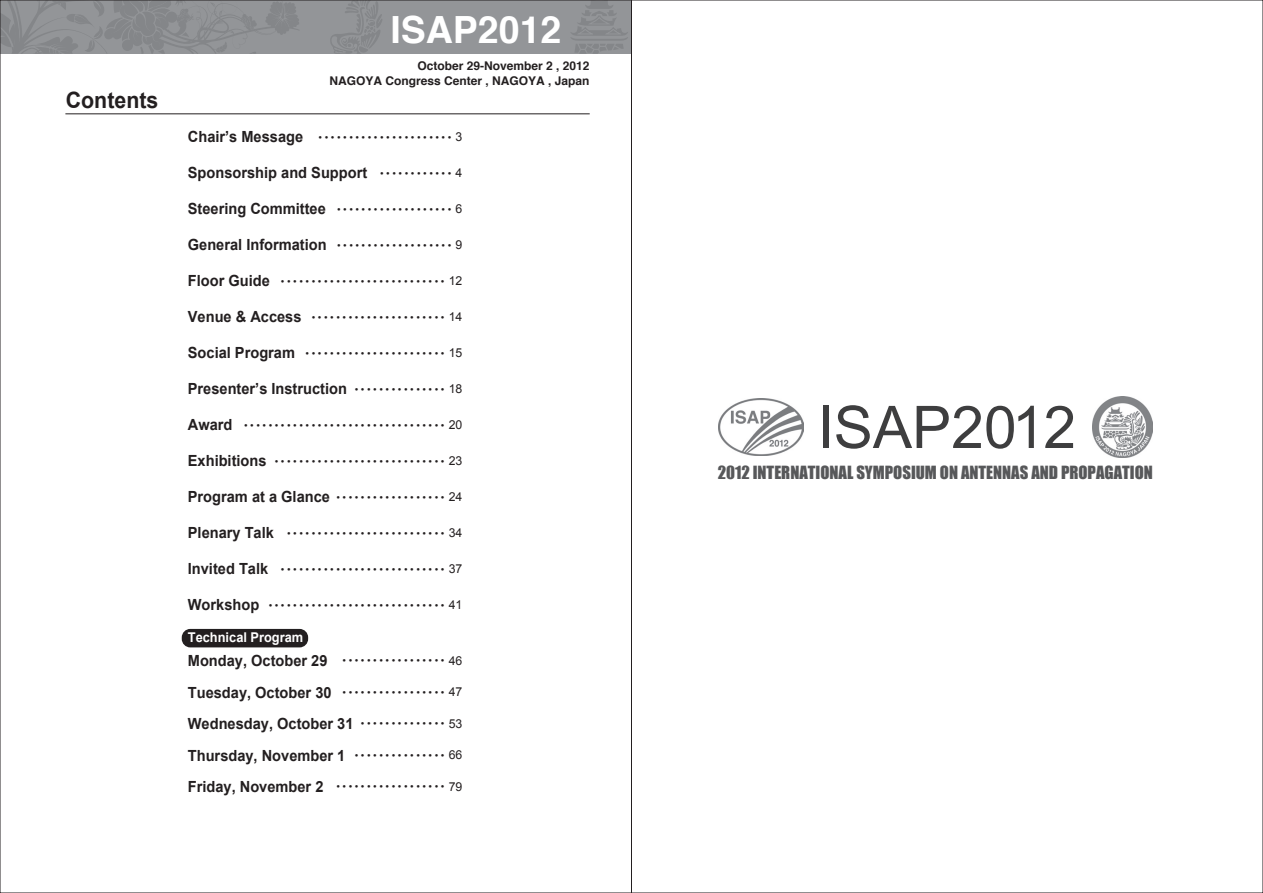
<style>
.page{position:relative;width:1263px;height:893px;background:#fff}
.page>*{position:absolute;margin:0;border:0;box-sizing:border-box;transform-origin:0 0}
.t1{font:700 37.5px "Helvetica";color:#fff}
.t2{font:700 22.5px "Arial";color:#231f20;scale:.95 1}
.t3{font:16.65px "Impact";color:#57585a}
.t4{font:700 15.45px/31.5px "Arial";color:#231f20;scale:.95 1}
.t5{font:700 13.5px "Arial";color:#fff;scale:.95 1}
.t6{font:12.3px "Koz Go Pro";color:#231f20}
.t7{font:700 12px/15px "Helvetica";color:#231f20;text-align:right}
.s1{font-family:"Arial"}
</style>
<div class="page">
<div style="left:182px;top:629px;width:126px;height:18px;background:#231f20;border-radius:9px"></div>
<div style="left:823px;top:406px;width:5px;height:42px;background:#3e3e3f"></div>
<svg style="left:836px;top:405px;width:198px;height:44px"></svg>
<svg style="left:1045px;top:406px;width:28px;height:42px"></svg>
<img style="left:1092px;top:397px;width:61px;height:60px">
<img style="left:718px;top:398px;width:86px;height:58px">
<div style="left:0;top:0;width:631px;height:54px;background:#939598"></div>
<svg style="left:571px;top:2px;width:57px;height:52px"></svg>
<svg style="left:330px;top:2px;width:52px;height:52px"></svg>
<svg style="left:2px;top:2px;width:297px;height:52px"></svg>
<hr style="left:65px;top:113px;width:525px;height:1px;background:#231f20">
<h2 class="t2" style="left:66px;top:85px;width:99px">Contents</h2>
<h1 class="t1" style="left:390px;top:0;width:172px">ISAP2012</h1>
<p class="t7" style="left:329px;top:58px;width:262px">October 29-November 2 , 2012<br>NAGOYA Congress Center , NAGOYA , Japan</p>
<p class="t4" style="left:188px;top:121px;width:123px">Chair’s Message</p>
<p class="t4" style="left:188px;top:157px;width:190px">Sponsorship and Support</p>
<p class="t4" style="left:188px;top:193px;width:147px">Steering Committee</p>
<p class="t4" style="left:188px;top:229px;width:148px">General Information</p>
<p class="t4" style="left:188px;top:265px;width:88px">Floor Guide</p>
<p class="t4" style="left:188px;top:301px;width:121px">Venue &amp; Access</p>
<p class="t4" style="left:188px;top:337px;width:114px">Social Program</p>
<p class="t4" style="left:188px;top:373px;width:169px">Presenter’s Instruction</p>
<p class="t4" style="left:188px;top:409px;width:48px">Award</p>
<p class="t4" style="left:188px;top:445px;width:84px">Exhibitions</p>
<p class="t4" style="left:188px;top:481px;width:151px">Program at a Glance</p>
<p class="t4" style="left:188px;top:517px;width:92px">Plenary Talk</p>
<p class="t4" style="left:188px;top:553px;width:86px">Invited Talk</p>
<p class="t4" style="left:188px;top:589px;width:77px">Workshop</p>
<p class="t5" style="left:188px;top:629px;width:123px">Technical Program</p>
<p class="t4" style="left:188px;top:646px;width:176px">Monday, October 29<br>Tuesday, October 30<br>Wednesday, October 31<br>Thursday, November 1<br>Friday, November 2</p>
<p class="t6" style="left:314px;top:129px;width:150px">・・・・・・・・・・・・・・・・・・・・・・ <span class="s1">3</span></p>
<p class="t6" style="left:376px;top:165px;width:88px">・・・・・・・・・・・・ <span class="s1">4</span></p>
<p class="t6" style="left:333px;top:201px;width:131px">・・・・・・・・・・・・・・・・・・・ <span class="s1">6</span></p>
<p class="t6" style="left:333px;top:237px;width:131px">・・・・・・・・・・・・・・・・・・・ <span class="s1">9</span></p>
<p class="t6" style="left:277px;top:273px;width:187px">・・・・・・・・・・・・・・・・・・・・・・・・・・・ <span class="s1">12</span></p>
<p class="t6" style="left:307px;top:309px;width:156px">・・・・・・・・・・・・・・・・・・・・・・ <span class="s1">14</span></p>
<p class="t6" style="left:301px;top:345px;width:163px">・・・・・・・・・・・・・・・・・・・・・・・ <span class="s1">15</span></p>
<p class="t6" style="left:350px;top:381px;width:113px">・・・・・・・・・・・・・・・ <span class="s1">18</span></p>
<p class="t6" style="left:240px;top:417px;width:224px">・・・・・・・・・・・・・・・・・・・・・・・・・・・・・・・・・ <span class="s1">20</span></p>
<p class="t6" style="left:270px;top:453px;width:193px">・・・・・・・・・・・・・・・・・・・・・・・・・・・・ <span class="s1">23</span></p>
<p class="t6" style="left:332px;top:489px;width:132px">・・・・・・・・・・・・・・・・・・ <span class="s1">24</span></p>
<p class="t6" style="left:283px;top:525px;width:181px">・・・・・・・・・・・・・・・・・・・・・・・・・・ <span class="s1">34</span></p>
<p class="t6" style="left:277px;top:561px;width:187px">・・・・・・・・・・・・・・・・・・・・・・・・・・・ <span class="s1">37</span></p>
<p class="t6" style="left:264px;top:597px;width:200px">・・・・・・・・・・・・・・・・・・・・・・・・・・・・・ <span class="s1">41</span></p>
<p class="t6" style="left:338px;top:653px;width:126px">・・・・・・・・・・・・・・・・・ <span class="s1">46</span></p>
<p class="t6" style="left:338px;top:684px;width:126px">・・・・・・・・・・・・・・・・・ <span class="s1">47</span></p>
<p class="t6" style="left:357px;top:716px;width:107px">・・・・・・・・・・・・・・ <span class="s1">53</span></p>
<p class="t6" style="left:350px;top:747px;width:113px">・・・・・・・・・・・・・・・ <span class="s1">66</span></p>
<p class="t6" style="left:332px;top:779px;width:132px">・・・・・・・・・・・・・・・・・・ <span class="s1">79</span></p>
<h3 class="t3" style="left:718px;top:460px;width:437px">2012 INTERNATIONAL SYMPOSIUM ON ANTENNAS AND PROPAGATION</h3>
</div>
